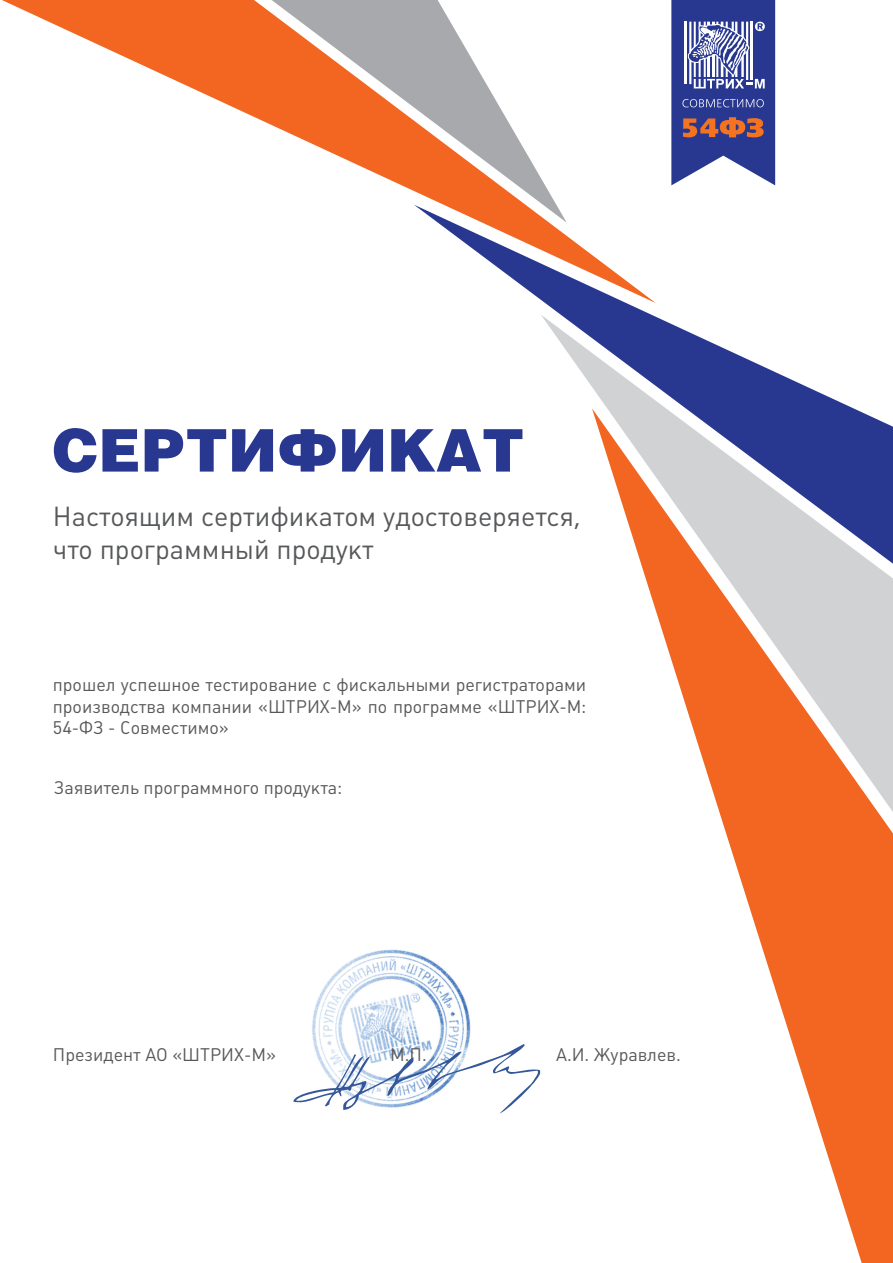
<style>
.page{position:relative;width:893px;height:1263px;background:#fff}
.page>*{position:absolute;margin:0;border:0;box-sizing:border-box;transform-origin:0 0}
.t1{font:900 58.95px "Helios";color:#283890}
.t2{font:27.15px/32.5px "Plumb";color:#57585a}
.t3{font:18px/21.6px "Plumb";color:#57585a;text-align:justify}
</style>
<div class="page">
<img style="left:312px;top:949px;width:159px;height:95px">
<svg style="left:671px;top:0;width:104px;height:185px;background:#6368a3"></svg>
<svg style="left:2px;top:0;width:266px;height:124px"></svg>
<svg style="left:438px;top:223px;width:218px;height:91px"></svg>
<svg style="left:268px;top:0;width:299px;height:223px"></svg>
<svg style="left:541px;top:314px;width:312px;height:94px"></svg>
<svg style="left:592px;top:408px;width:301px;height:855px"></svg>
<svg style="left:293px;top:1044px;width:247px;height:69px"></svg>
<h1 class="t1" style="left:52px;top:413px;width:474px">СЕРТИФИКАТ</h1>
<h2 class="t2" style="left:53px;top:500px;width:530px">Настоящим сертификатом удостоверяется, что программный продукт</h2>
<p class="t3" style="left:53px;top:673px;width:535px">прошел успешное тестирование с фискальными регистраторами производства компании «ШТРИХ-М» по программе «ШТРИХ-М:<br>54-ФЗ - Совместимо»</p>
<p class="t3" style="left:54px;top:776px;width:290px">Заявитель программного продукта:</p>
<p class="t3" style="left:53px;top:1043px;width:225px">Президент АО «ШТРИХ-М»</p>
<p class="t3" style="left:390px;top:1043px;width:38px">М.П.</p>
<p class="t3" style="left:556px;top:1043px;width:126px">А.И. Журавлев.</p>
</div>
